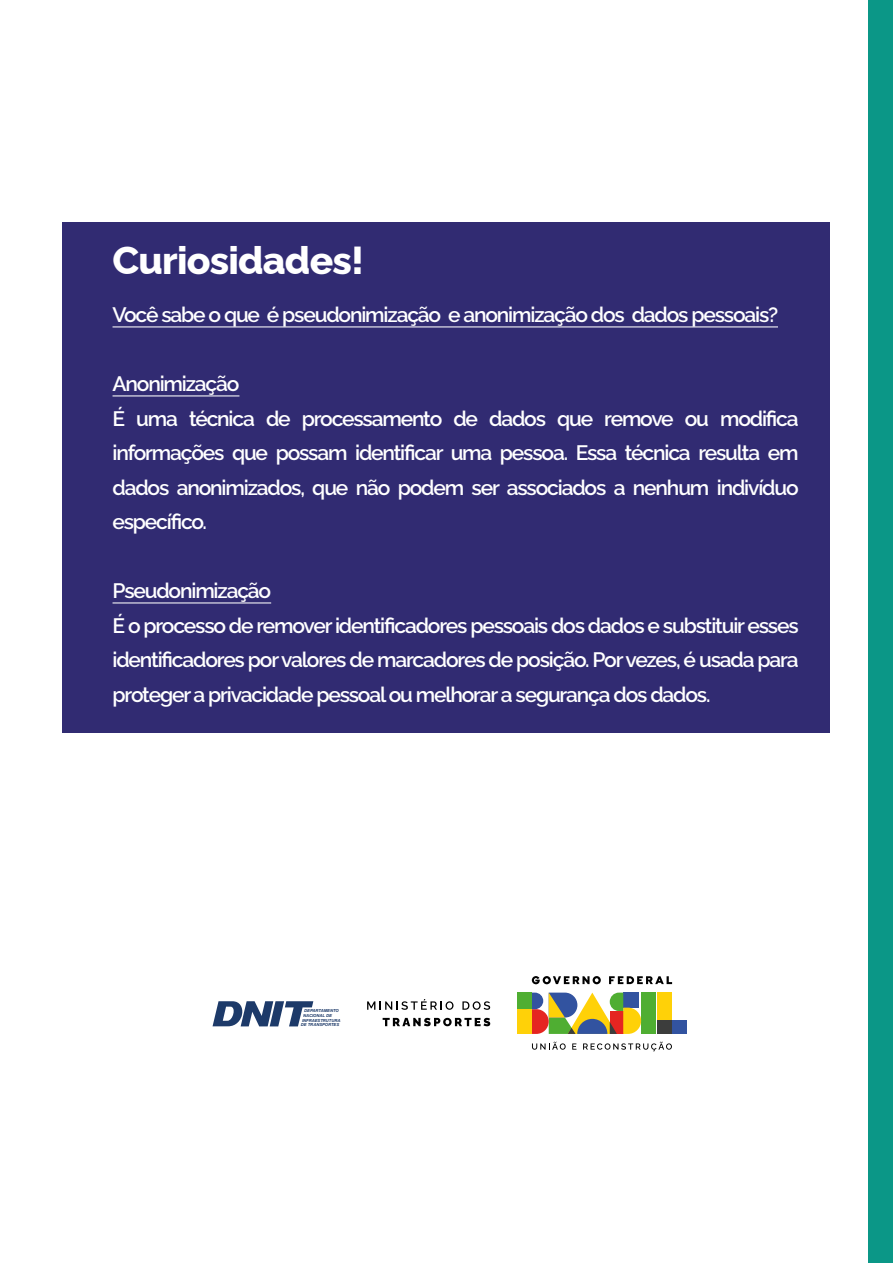
<style>
.page{position:relative;width:893px;height:1263px;background:#fff}
.page>*{position:absolute;margin:0;border:0;box-sizing:border-box;transform-origin:0 0}
.t1{font:800 39px "Rawline";letter-spacing:-.02em;color:#fff}
.t2{font:600 21px/34.5px "Rawline";letter-spacing:-.055em;color:#fff}
.t3{font:italic 700 4.2px "Arial";color:#1d3a69}
</style>
<div class="page">
<div style="left:869px;top:0;width:24px;height:1263px;background:#0b9787"></div>
<svg style="left:213px;top:1001px;width:101px;height:25px"></svg>
<svg style="left:532px;top:1042px;width:34px;height:8px"></svg>
<svg style="left:572px;top:1043px;width:4px;height:6px"></svg>
<svg style="left:583px;top:1042px;width:89px;height:9px"></svg>
<div style="left:658px;top:992px;width:14px;height:28px;background:#ffd108"></div>
<div style="left:672px;top:1020px;width:14px;height:14px;background:#3253a0"></div>
<div style="left:658px;top:1020px;width:14px;height:14px;background:#3c3d3c"></div>
<div style="left:641px;top:992px;width:14px;height:42px;background:#4fae32"></div>
<svg style="left:517px;top:992px;width:124px;height:42px"></svg>
<svg style="left:532px;top:976px;width:69px;height:8px"></svg>
<svg style="left:609px;top:976px;width:63px;height:8px"></svg>
<svg style="left:367px;top:999px;width:86px;height:11px"></svg>
<svg style="left:462px;top:1001px;width:28px;height:9px"></svg>
<svg style="left:383px;top:1018px;width:107px;height:8px"></svg>
<div style="left:63px;top:222px;width:767px;height:511px;background:#2f2971"></div>
<hr style="left:113px;top:326px;width:665px;height:1px;background:#fff">
<hr style="left:113px;top:395px;width:126px;height:1px;background:#fff">
<hr style="left:113px;top:602px;width:158px;height:1px;background:#fff">
<h1 class="t1" style="left:113px;top:230px;width:253px">Curiosidades!</h1>
<p class="t2" style="left:113px;top:295px;width:667px">Você sabe o que é pseudonimização e anonimização dos dados pessoais?</p>
<p class="t2" style="left:113px;top:364px;width:688px">Anonimização<br>É uma técnica de processamento de dados que remove ou modifica informações que possam identificar uma pessoa. Essa técnica resulta em dados anonimizados, que não podem ser associados a nenhum indivíduo específico.</p>
<p class="t2" style="left:113px;top:571px;width:688px">Pseudonimização<br>É o processo de remover identificadores pessoais dos dados e substituir esses identificadores por valores de marcadores de posição. Por vezes, é usada para proteger a privacidade pessoal ou melhorar a segurança dos dados.</p>
<p class="t3" style="left:304px;top:1008px;width:36px">DEPARTAMENTO</p>
<p class="t3" style="left:303px;top:1013px;width:30px">NACIONAL DE</p>
<p class="t3" style="left:302px;top:1017px;width:40px">INFRAESTRUTURA</p>
<p class="t3" style="left:301px;top:1022px;width:40px">DE TRANSPORTES</p>
</div>
